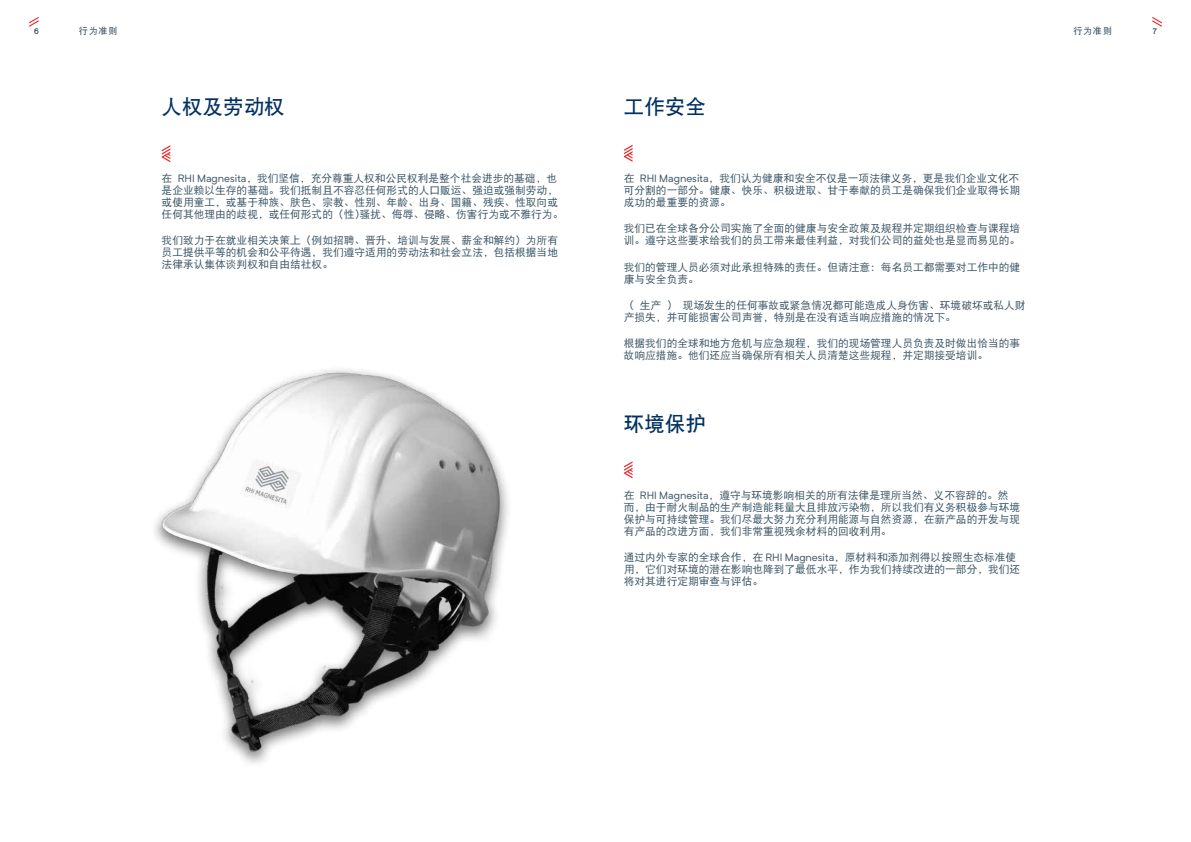
<style>
.page{position:relative;width:1191px;height:842px;background:#fff}
.page>*{position:absolute;margin:0;border:0;box-sizing:border-box;transform-origin:0 0}
.t1{font:20.5px "DF Hei W7";color:#003062}
.t2{font:10.5px/12px "DF Hei W5";color:#3b5566}
.t3{font:9px "DF Hei W7";letter-spacing:.09em;color:#3b5566}
.t4{font:600 8px "Neutrif Pro";color:#3b5566}
.s1{font-family:"Neutrif Pro"}
</style>
<div class="page">
<img style="left:154px;top:369px;width:354px;height:394px">
<svg style="left:1152px;top:17px;width:10px;height:10px"></svg>
<svg style="left:29px;top:17px;width:10px;height:10px"></svg>
<svg style="left:162px;top:145px;width:8px;height:17px"></svg>
<svg style="left:624px;top:461px;width:8px;height:17px"></svg>
<svg style="left:624px;top:145px;width:8px;height:17px"></svg>
<p class="t4" style="left:34px;top:26px;width:7px">6</p>
<p class="t3" style="left:79px;top:26px;width:40px">行为准则</p>
<p class="t3" style="left:1073px;top:26px;width:40px">行为准则</p>
<p class="t4" style="left:1152px;top:26px;width:6px">7</p>
<h1 class="t1" style="left:162px;top:97px;width:124px">人权及劳动权</h1>
<p class="t2" style="left:162px;top:172px;width:403px">在 <span class="s1">RHI Magnesita</span>，我们坚信，充分尊重人权和公民权利是整个社会进步的基础，也是企业赖以生存的基础。我们抵制且不容忍任何形式的人口贩运、强迫或强制劳动，或使用童工，或基于种族、肤色、宗教、性别、年龄、出身、国籍、残疾、性取向或任何其他理由的歧视，或任何形式的 (性)骚扰、侮辱、侵略、伤害行为或不雅行为。</p>
<p class="t2" style="left:162px;top:235px;width:398px;text-align:justify">我们致力于在就业相关决策上（例如招聘、晋升、培训与发展、薪金和解约）为所有员工提供平等的机会和公平待遇，我们遵守适用的劳动法和社会立法，包括根据当地法律承认集体谈判权和自由结社权。</p>
<h1 class="t1" style="left:624px;top:97px;width:83px">工作安全</h1>
<p class="t2" style="left:624px;top:172px;width:398px;text-align:justify">在 <span class="s1">RHI Magnesita</span>，我们认为健康和安全不仅是一项法律义务，更是我们企业文化不可分割的一部分。健康、快乐、积极进取、甘于奉献的员工是确保我们企业取得长期成功的最重要的资源。</p>
<p class="t2" style="left:624px;top:223px;width:398px">我们已在全球各分公司实施了全面的健康与安全政策及规程并定期组织检查与课程培训。遵守这些要求给我们的员工带来最佳利益，对我们公司的益处也是显而易见的。</p>
<p class="t2" style="left:624px;top:261px;width:398px">我们的管理人员必须对此承担特殊的责任。但请注意：每名员工都需要对工作中的健康与安全负责。</p>
<p class="t2" style="left:624px;top:299px;width:403px">（ 生产 ） 现场发生的任何事故或紧急情况都可能造成人身伤害、环境破坏或私人财产损失，并可能损害公司声誉，特别是在没有适当响应措施的情况下。</p>
<p class="t2" style="left:624px;top:337px;width:398px">根据我们的全球和地方危机与应急规程，我们的现场管理人员负责及时做出恰当的事故响应措施。他们还应当确保所有相关人员清楚这些规程，并定期接受培训。</p>
<h1 class="t1" style="left:624px;top:413px;width:83px">环境保护</h1>
<p class="t2" style="left:624px;top:489px;width:398px">在 <span class="s1">RHI Magnesita</span>，遵守与环境影响相关的所有法律是理所当然、义不容辞的。然而，由于耐火制品的生产制造能耗量大且排放污染物，所以我们有义务积极参与环境保护与可持续管理。我们尽最大努力充分利用能源与自然资源，在新产品的开发与现有产品的改进方面，我们非常重视残余材料的回收利用。</p>
<p class="t2" style="left:624px;top:551px;width:398px">通过内外专家的全球合作，在 <span class="s1">RHI Magnesita</span>，原材料和添加剂得以按照生态标准使用，它们对环境的潜在影响也降到了最低水平，作为我们持续改进的一部分，我们还将对其进行定期审查与评估。</p>
</div>
